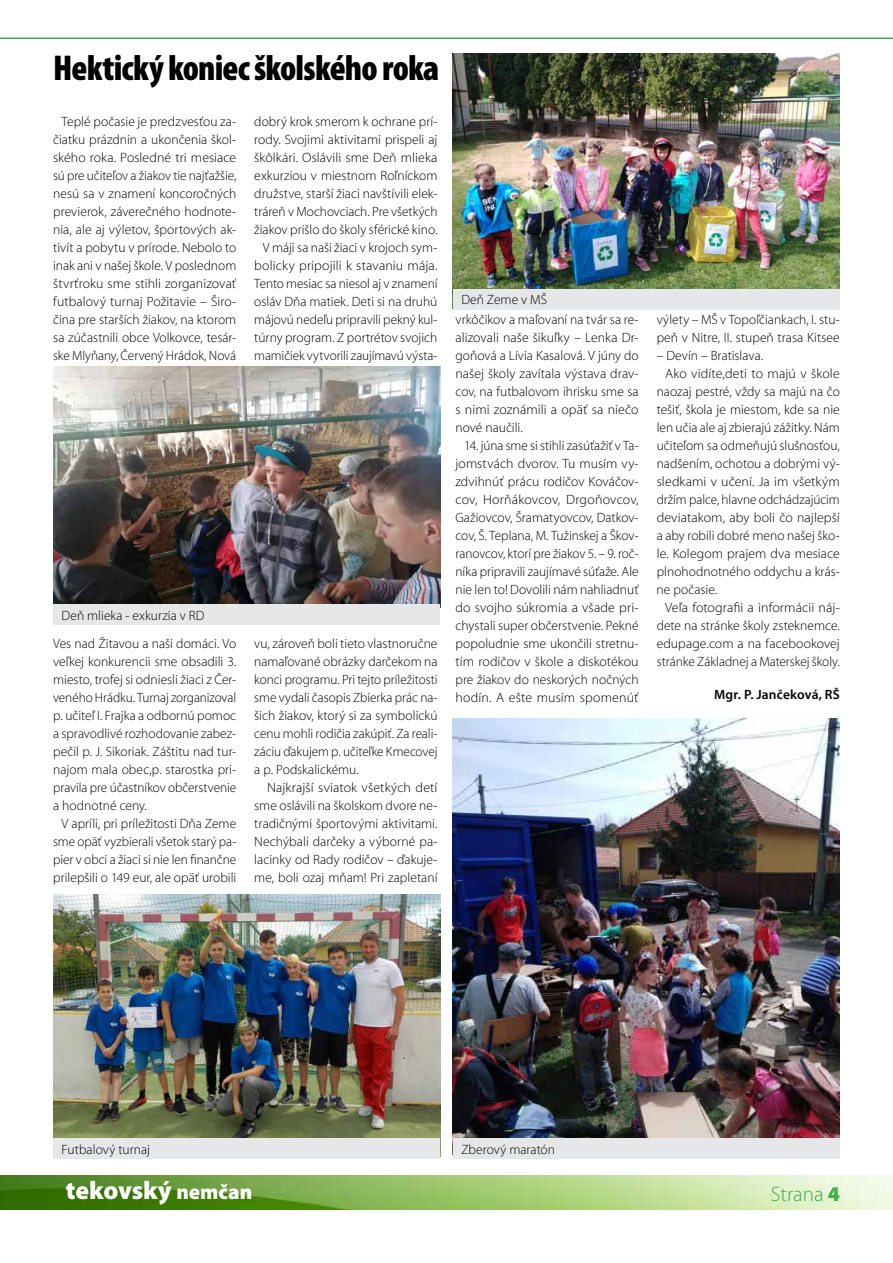
<style>
.page{position:relative;width:893px;height:1263px;background:#fff}
.page>*{position:absolute;margin:0;border:0;box-sizing:border-box;transform-origin:0 0}
.t1{font:900 condensed 36px "Mini Pro";letter-spacing:-.02em;color:#000}
.t2{font:900 25.5px "Mini Pro";letter-spacing:-.005em;color:#fff}
.t3{font:300 21px "Mini Pro";color:#41ad49}
.t4{font:300 13.5px/18px "Mini Pro";color:#000;text-align:justify}
.t5{font:600 13.5px "Mini Pro";letter-spacing:.01em;color:#000}
.s1{font-size:21px}
.s2{font-weight:900}
</style>
<div class="page">
<img style="left:0;top:1176px;width:893px;height:34px">
<hr style="left:0;top:38px;width:893px;height:1px;background:#41ad49">
<img style="left:453px;top:53px;width:387px;height:236px">
<img style="left:53px;top:367px;width:387px;height:237px">
<img style="left:53px;top:894px;width:387px;height:244px">
<img style="left:453px;top:719px;width:387px;height:419px">
<div style="left:453px;top:289px;width:387px;height:20px;background:#e6e7e8"></div>
<div style="left:53px;top:604px;width:387px;height:21px;background:#e6e7e8"></div>
<div style="left:53px;top:1138px;width:387px;height:21px;background:#e6e7e8"></div>
<div style="left:453px;top:1138px;width:387px;height:21px;background:#e6e7e8"></div>
<h1 class="t1" style="left:53px;top:48px;width:388px">Hektický koniec školského roka</h1>
<p class="t4" style="left:53px;top:113px;width:185px;text-indent:9px">Teplé počasie je predzvesťou za&shy;čiatku prázdnin a ukončenia škol&shy;ského roka. Posledné tri mesiace sú pre učiteľov a žiakov tie najťažšie, nesú sa v znamení koncoročných previerok, záverečného hodnote&shy;nia, ale aj výletov, športových ak&shy;tivít a pobytu v prírode. Nebolo to inak ani v našej škole. V poslednom štvrťroku sme stihli zorganizovať futbalový turnaj Požitavie – Širo&shy;čina pre starších žiakov, na ktorom sa zúčastnili obce Volkovce, tesár&shy;ske Mlyňany, Červený Hrádok, Nová</p>
<p class="t4" style="left:254px;top:113px;width:185px;text-align:right">dobrý krok smerom k ochrane prí&shy;rody. Svojimi aktivitami prispeli aj škôlkári. Oslávili sme Deň mlieka exkurziou v miestnom Roľníckom družstve, starší žiaci navštívili elek&shy;tráreň v Mochovciach. Pre všetkých žiakov prišlo do školy sférické kino.<br>V máji sa naši žiaci v krojoch sym&shy;bolicky pripojili k stavaniu mája.<br>Tento mesiac sa niesol aj v znamení osláv Dňa matiek. Deti si na druhú májovú nedeľu pripravili pekný kul&shy;túrny program. Z portrétov svojich mamičiek vytvorili zaujímavú výsta-</p>
<p class="t4" style="left:62px;top:607px;width:144px">Deň mlieka - exkurzia v RD</p>
<p class="t4" style="left:53px;top:635px;width:185px">Ves nad Žitavou a naši domáci. Vo veľkej konkurencii sme obsadili 3. miesto, trofej si odniesli žiaci z Čer&shy;veného Hrádku. Turnaj zorganizoval p. učiteľ I. Frajka a odbornú pomoc a spravodlivé rozhodovanie zabez&shy;pečil p. J. Sikoriak. Záštitu nad tur&shy;najom mala obec,p. starostka pri&shy;pravila pre účastníkov občerstvenie a hodnotné ceny.</p>
<p class="t4" style="left:53px;top:815px;width:185px;text-indent:9px">V apríli, pri príležitosti Dňa Zeme sme opäť vyzbierali všetok starý pa&shy;pier v obci a žiaci si nie len finančne prilepšili o 149 eur, ale opäť urobili</p>
<p class="t4" style="left:254px;top:635px;width:185px">vu, zároveň boli tieto vlastnoručne namaľované obrázky darčekom na konci programu. Pri tejto príležitosti sme vydali časopis Zbierka prác na&shy;šich žiakov, ktorý si za symbolickú cenu mohli rodičia zakúpiť. Za reali&shy;záciu ďakujem p. učiteľke Kmecovej a p. Podskalickému.</p>
<p class="t4" style="left:254px;top:779px;width:185px;text-indent:13px">Najkrajší sviatok všetkých detí sme oslávili na školskom dvore ne&shy;tradičnými športovými aktivitami.<br>Nechýbali darčeky a výborné pa&shy;lacinky od Rady rodičov – ďakuje&shy;me, boli ozaj mňam! Pri zapletaní</p>
<p class="t4" style="left:461px;top:291px;width:87px">Deň Zeme v MŠ</p>
<p class="t4" style="left:455px;top:311px;width:185px">vrkôčikov a maľovaní na tvár sa re&shy;alizovali naše šikuľky – Lenka Dr&shy;goňová a Lívia Kasalová. V júny do našej školy zavítala výstava drav&shy;cov, na futbalovom ihrisku sme sa s nimi zoznámili a opäť sa niečo nové naučili.</p>
<p class="t4" style="left:455px;top:437px;width:185px;text-indent:9px">14. júna sme si stihli zasúťažiť v Ta&shy;jomstvách dvorov. Tu musím vy&shy;zdvihnúť prácu rodičov Kováčov&shy;cov, Horňákovcov, Drgoňovcov, Gažiovcov, Šramatyovcov, Datkov&shy;cov, Š. Teplana, M. Tužinskej a Škov&shy;ranovcov, ktorí pre žiakov 5. – 9. roč&shy;níka pripravili zaujímavé súťaže. Ale nie len to! Dovolili nám nahliadnuť do svojho súkromia a všade pri&shy;chystali super občerstvenie. Pekné popoludnie sme ukončili stretnu&shy;tím rodičov v škole a diskotékou pre žiakov do neskorých nočných hodín. A ešte musím spomenúť</p>
<p class="t4" style="left:657px;top:311px;width:185px">výlety – MŠ v Topoľčiankach, I. stu&shy;peň v Nitre, II. stupeň trasa Kitsee</p>
<p class="t4" style="left:657px;top:347px;width:108px">– Devín – Bratislava.</p>
<p class="t4" style="left:665px;top:365px;width:176px">Ako vidíte,deti to majú v škole</p>
<p class="t4" style="left:657px;top:383px;width:185px">naozaj pestré, vždy sa majú na čo</p>
<p class="t4" style="left:657px;top:401px;width:185px">tešiť, škola je miestom, kde sa nie</p>
<p class="t4" style="left:657px;top:419px;width:185px">len učia ale aj zbierajú zážitky. Nám</p>
<p class="t4" style="left:657px;top:437px;width:185px">učiteľom sa odmeňujú slušnosťou,</p>
<p class="t4" style="left:657px;top:455px;width:185px">nadšením, ochotou a dobrými vý-</p>
<p class="t4" style="left:657px;top:473px;width:185px">sledkami v učení. Ja im všetkým</p>
<p class="t4" style="left:657px;top:491px;width:185px">držím palce, hlavne odchádzajúcim</p>
<p class="t4" style="left:657px;top:509px;width:185px">deviatakom, aby boli čo najlepší</p>
<p class="t4" style="left:657px;top:527px;width:185px">a aby robili dobré meno našej ško-</p>
<p class="t4" style="left:657px;top:545px;width:185px">le. Kolegom prajem dva mesiace</p>
<p class="t4" style="left:657px;top:563px;width:185px">plnohodnotného oddychu a krás-</p>
<p class="t4" style="left:657px;top:581px;width:62px">ne počasie.</p>
<p class="t4" style="left:665px;top:599px;width:176px">Veľa fotografii a informácii náj-</p>
<p class="t4" style="left:657px;top:617px;width:185px">dete na stránke školy zsteknemce.</p>
<p class="t4" style="left:657px;top:635px;width:185px">edupage.com a na facebookovej</p>
<p class="t4" style="left:657px;top:653px;width:185px">stránke Základnej a Materskej školy.</p>
<p class="t5" style="left:714px;top:687px;width:127px">Mgr. P. Jančeková, RŠ</p>
<p class="t4" style="left:62px;top:1140px;width:90px">Futbalový turnaj</p>
<p class="t4" style="left:461px;top:1140px;width:95px">Zberový maratón</p>
<h2 class="t2" style="left:66px;top:1176px;width:188px">tekovský <span class="s1">nemčan</span></h2>
<h3 class="t3" style="left:771px;top:1182px;width:70px">Strana <span class="s2">4</span></h3>
</div>
